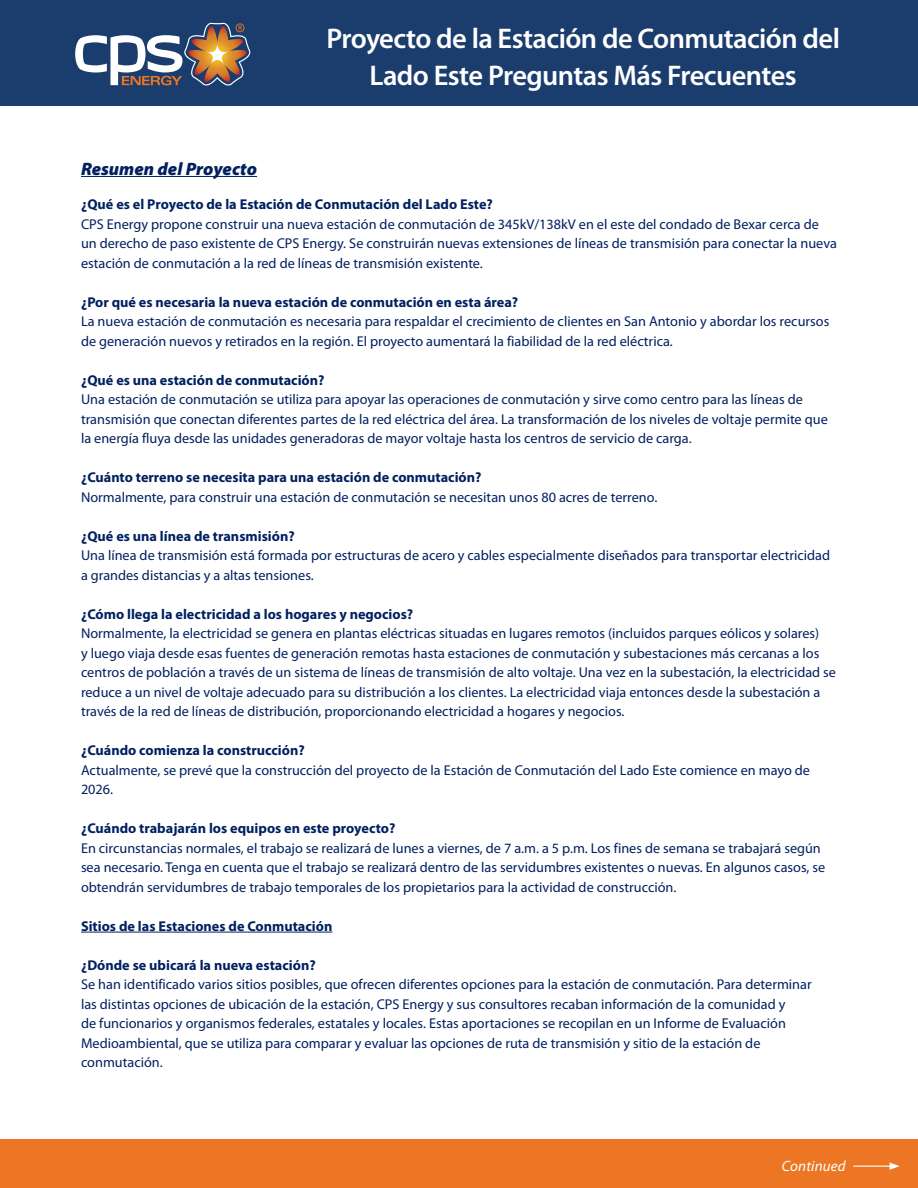
<style>
.page{position:relative;width:918px;height:1188px;background:#fff}
.page>*{position:absolute;margin:0;border:0;box-sizing:border-box;transform-origin:0 0}
.t1{font:600 28.5px/37.5px "Myriad Pro";letter-spacing:-.02em;color:#fff;text-align:center}
.t2{font:italic 900 18px "Myriad Pro";color:#002060}
.t3{font:italic 15px "Myriad Pro";letter-spacing:.01em;color:#fff}
.t4{font:14.25px/19.5px "Myriad Pro";color:#002060}
.t5{font:700 14.25px "Myriad Pro";color:#002060}
</style>
<div class="page">
<hr style="left:81px;top:176px;width:176px;height:1px;background:#002060">
<hr style="left:81px;top:932px;width:251px;height:1px;background:#002060">
<div style="left:0;top:0;width:918px;height:106px;background:#1b3d6d"></div>
<svg style="left:75px;top:23px;width:175px;height:63px"></svg>
<div style="left:0;top:1139px;width:918px;height:49px;background:#ec7624"></div>
<hr style="left:853px;top:1166px;width:39px;height:1px;background:#fff">
<svg style="left:890px;top:1163px;width:10px;height:7px"></svg>
<p class="t1" style="left:326px;top:18px;width:515px">Proyecto de la Estación de Conmutación del<br>Lado Este Preguntas Más Frecuentes</p>
<h4 class="t2" style="left:81px;top:157px;width:178px">Resumen del Proyecto</h4>
<h5 class="t5" style="left:81px;top:195px;width:413px">¿Qué es el Proyecto de la Estación de Conmutación del Lado Este?</h5>
<p class="t4" style="left:81px;top:214px;width:758px">CPS Energy propone construir una nueva estación de conmutación de 345kV/138kV en el este del condado de Bexar cerca de un derecho de paso existente de CPS Energy. Se construirán nuevas extensiones de líneas de transmisión para conectar la nueva estación de conmutación a la red de líneas de transmisión existente.</p>
<h5 class="t5" style="left:81px;top:293px;width:439px">¿Por qué es necesaria la nueva estación de conmutación en esta área?</h5>
<p class="t4" style="left:81px;top:311px;width:750px">La nueva estación de conmutación es necesaria para respaldar el crecimiento de clientes en San Antonio y abordar los recursos de generación nuevos y retirados en la región. El proyecto aumentará la fiabilidad de la red eléctrica.</p>
<h5 class="t5" style="left:81px;top:371px;width:245px">¿Qué es una estación de conmutación?</h5>
<p class="t4" style="left:81px;top:389px;width:748px">Una estación de conmutación se utiliza para apoyar las operaciones de conmutación y sirve como centro para las líneas de transmisión que conectan diferentes partes de la red eléctrica del área. La transformación de los niveles de voltaje permite que la energía fluya desde las unidades generadoras de mayor voltaje hasta los centros de servicio de carga.</p>
<h5 class="t5" style="left:81px;top:468px;width:402px">¿Cuánto terreno se necesita para una estación de conmutación?</h5>
<p class="t4" style="left:81px;top:487px;width:578px">Normalmente, para construir una estación de conmutación se necesitan unos 80 acres de terreno.</p>
<h5 class="t5" style="left:81px;top:527px;width:215px">¿Qué es una línea de transmisión?</h5>
<p class="t4" style="left:81px;top:545px;width:751px">Una línea de transmisión está formada por estructuras de acero y cables especialmente diseñados para transportar electricidad a grandes distancias y a altas tensiones.</p>
<h5 class="t5" style="left:81px;top:605px;width:334px">¿Cómo llega la electricidad a los hogares y negocios?</h5>
<p class="t4" style="left:81px;top:623px;width:757px">Normalmente, la electricidad se genera en plantas eléctricas situadas en lugares remotos (incluidos parques eólicos y solares)<br>y luego viaja desde esas fuentes de generación remotas hasta estaciones de conmutación y subestaciones más cercanas a los centros de población a través de un sistema de líneas de transmisión de alto voltaje. Una vez en la subestación, la electricidad se reduce a un nivel de voltaje adecuado para su distribución a los clientes. La electricidad viaja entonces desde la subestación a través de la red de líneas de distribución, proporcionando electricidad a hogares y negocios.</p>
<h5 class="t5" style="left:81px;top:741px;width:225px">¿Cuándo comienza la construcción?</h5>
<p class="t4" style="left:81px;top:760px;width:731px">Actualmente, se prevé que la construcción del proyecto de la Estación de Conmutación del Lado Este comience en mayo de<br>2026.</p>
<h5 class="t5" style="left:81px;top:819px;width:316px">¿Cuándo trabajarán los equipos en este proyecto?</h5>
<p class="t4" style="left:81px;top:838px;width:746px">En circunstancias normales, el trabajo se realizará de lunes a viernes, de 7 a.m. a 5 p.m. Los fines de semana se trabajará según sea necesario. Tenga en cuenta que el trabajo se realizará dentro de las servidumbres existentes o nuevas. En algunos casos, se obtendrán servidumbres de trabajo temporales de los propietarios para la actividad de construcción.</p>
<h5 class="t5" style="left:81px;top:916px;width:253px">Sitios de las Estaciones de Conmutación</h5>
<p class="t5" style="left:81px;top:955px;width:236px">¿Dónde se ubicará la nueva estación?</p>
<p class="t4" style="left:81px;top:974px;width:732px">Se han identificado varios sitios posibles, que ofrecen diferentes opciones para la estación de conmutación. Para determinar las distintas opciones de ubicación de la estación, CPS Energy y sus consultores recaban información de la comunidad y<br>de funcionarios y organismos federales, estatales y locales. Estas aportaciones se recopilan en un Informe de Evaluación Medioambiental, que se utiliza para comparar y evaluar las opciones de ruta de transmisión y sitio de la estación de conmutación.</p>
<p class="t3" style="left:782px;top:1157px;width:65px">Continued</p>
</div>
